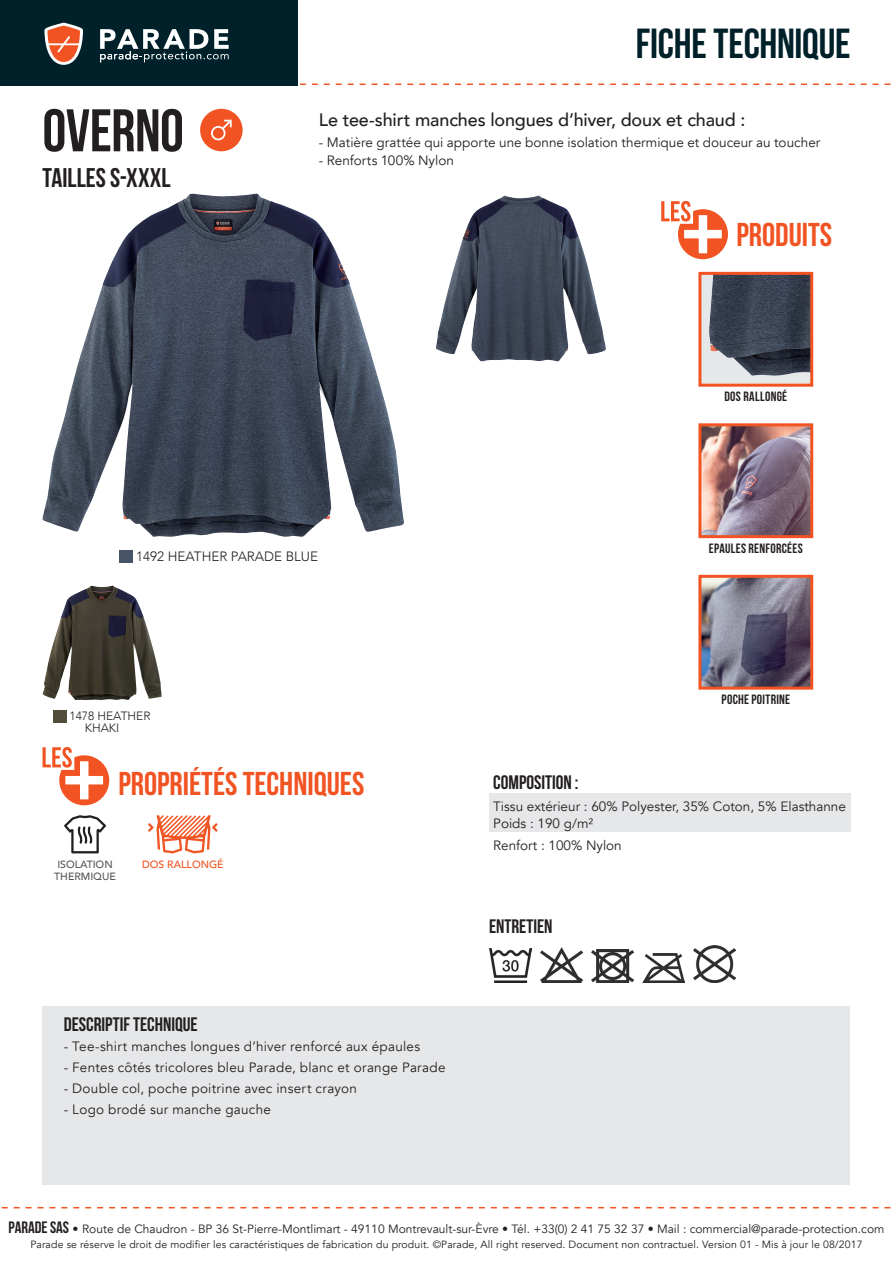
<style>
.page{position:relative;width:893px;height:1263px;background:#fff}
.page>*{position:absolute;margin:0;border:0;box-sizing:border-box;transform-origin:0 0}
.t1{font:700 60px "Bebas Neue";color:#231f20}
.t2{font:700 42px "Bebas Neue";letter-spacing:-.005em;color:#00202a}
.t3{font:700 33px "Bebas Neue";color:#f15422}
.t4{font:700 27px "Bebas Neue";letter-spacing:.005em;color:#231f20}
.t5{font:700 19.5px "Bebas Neue";color:#231f20}
.t6{font:500 18px "Avenir";letter-spacing:-.005em;color:#231f20}
.t7{font:13.5px/16.2px "Avenir";letter-spacing:.01em;color:#231f20}
.t8{font:700 13.5px "Bebas Neue";letter-spacing:.02em;color:#231f20}
.t9{font:300 13.5px "Avenir";color:#231f20}
.t10{font:12px "Avenir";color:#231f20}
.t11{font:300 12px/12px "Avenir";color:#231f20}
.t12{font:10.5px "Avenir";letter-spacing:.01em;color:#231f20}
.t13{font:500 10.5px/12px "Avenir";color:#57585a}
.t14{font:500 10.5px "Avenir";color:#f15422}
.s1{font-family:"Bebas Neue";font-weight:700;font-size:16.5px}
</style>
<div class="page">
<svg style="left:1px;top:1207px;width:890px;height:1px"></svg>
<svg style="left:300px;top:84px;width:591px;height:1px"></svg>
<div style="left:0;top:0;width:298px;height:85px;background:#00202a"></div>
<svg style="left:44px;top:23px;width:39px;height:42px"></svg>
<svg style="left:100px;top:29px;width:129px;height:33px"></svg>
<svg style="left:661px;top:201px;width:67px;height:58px"></svg>
<div style="left:700px;top:273px;width:112px;height:112px;background:#e6e7e9"></div>
<img style="left:709px;top:276px;width:100px;height:100px">
<div style="left:698px;top:272px;width:115px;height:115px;border:3px solid #f15422"></div>
<img style="left:702px;top:427px;width:107px;height:107px">
<div style="left:698px;top:423px;width:115px;height:115px;border:3px solid #f15422"></div>
<img style="left:702px;top:579px;width:107px;height:107px">
<div style="left:698px;top:575px;width:115px;height:115px;border:3px solid #f15422"></div>
<img style="left:42px;top:193px;width:362px;height:344px">
<img style="left:436px;top:195px;width:170px;height:167px">
<svg style="left:120px;top:550px;width:13px;height:13px"></svg>
<img style="left:42px;top:585px;width:120px;height:115px">
<svg style="left:54px;top:710px;width:12px;height:13px"></svg>
<svg style="left:43px;top:747px;width:66px;height:58px"></svg>
<svg style="left:64px;top:815px;width:42px;height:38px"></svg>
<svg style="left:148px;top:815px;width:70px;height:38px"></svg>
<div style="left:489px;top:793px;width:361px;height:39px;background:#e6e7e9"></div>
<img style="left:489px;top:948px;width:42px;height:34px">
<img style="left:540px;top:947px;width:43px;height:35px">
<img style="left:591px;top:949px;width:43px;height:33px">
<img style="left:642px;top:954px;width:43px;height:28px">
<img style="left:693px;top:946px;width:43px;height:36px">
<div style="left:43px;top:1006px;width:807px;height:178px;background:#e6e7e9"></div>
<div style="left:200px;top:109px;width:43px;height:42px;background:#f15422;border-radius:50%"></div>
<svg style="left:211px;top:120px;width:21px;height:20px"></svg>
<h1 class="t1" style="left:43px;top:98px;width:116px">OVERNO</h1>
<h3 class="t4" style="left:43px;top:163px;width:128px">TAILLES S-XXXL</h3>
<h2 class="t2" style="left:636px;top:21px;width:216px">FICHE TECHNIQUE</h2>
<h3 class="t6" style="left:319px;top:104px;width:428px">Le tee-shirt manches longues d’hiver, doux et chaud :</h3>
<p class="t7" style="left:319px;top:134px;width:503px">- Matière grattée qui apporte une bonne isolation thermique et douceur au toucher</p>
<p class="t7" style="left:319px;top:153px;width:137px">- Renforts 100% Nylon</p>
<h3 class="t3" style="left:736px;top:216px;width:96px">PRODUITS</h3>
<p class="t8" style="left:724px;top:389px;width:64px">DOS RALLONGÉ</p>
<p class="t9" style="left:136px;top:548px;width:183px">1492 HEATHER PARADE BLUE</p>
<p class="t8" style="left:709px;top:540px;width:95px">EPAULES RENFORCÉES</p>
<p class="t11" style="left:85px;top:709px;width:67px;text-indent:-15px">1478 HEATHER<br>Khak</p>
<p class="t11" style="left:116px;top:721px;width:5px">i</p>
<h3 class="t3" style="left:118px;top:766px;width:248px">PROPRIÉTÉS TECHNIQUES</h3>
<p class="t13" style="left:54px;top:858px;width:63px">Isolation thermiqu e</p>
<p class="t14" style="left:142px;top:855px;width:83px">Dos rallongé</p>
<h3 class="t5" style="left:64px;top:1013px;width:9px">DESCR</h3>
<h3 class="t5" style="left:102px;top:1013px;width:96px">IPTIF TECHNIQUE</h3>
<p class="t7" style="left:64px;top:1039px;width:358px">- Tee-shirt manches longues d’hiver renforcé aux épaules</p>
<p class="t7" style="left:64px;top:1060px;width:383px">- Fentes côtés tricolores bleu Parade, blanc et orange Parade</p>
<p class="t7" style="left:64px;top:1080px;width:295px">- Double col, poche poitrine avec insert crayon</p>
<p class="t7" style="left:64px;top:1101px;width:209px">- Logo brodé sur manche gauche</p>
<p class="t8" style="left:721px;top:692px;width:70px">POCHE POITRINE</p>
<h3 class="t5" style="left:493px;top:772px;width:87px">COMPOSITION :</h3>
<p class="t7" style="left:493px;top:799px;width:354px">Tissu extérieur : 60% Polyester, 35% Coton, 5% Elasthanne<br>Poids : 190 g/m²</p>
<p class="t7" style="left:493px;top:837px;width:130px">Renfort : 100% Nylon</p>
<h3 class="t5" style="left:489px;top:916px;width:65px">ENTRETIEN</h3>
<p class="t10" style="left:9px;top:1221px;width:877px"><span class="s1">PARADE SAS</span> • Route de Chaudron - BP 36 St-Pierre-Montlimart - 49110 Montrevault-sur-Èvre • Tél. +33(0) 2 41 75 32 37 • Mail : commercial@parade-protection.com</p>
<p class="t12" style="left:30px;top:1238px;width:834px">Parade se réserve le droit de modifier les caractéristiques de fabrication du produit. ©Parade, All right reserved. Document non contractuel. Version 01 - Mis à jour le 08/2017</p>
</div>
